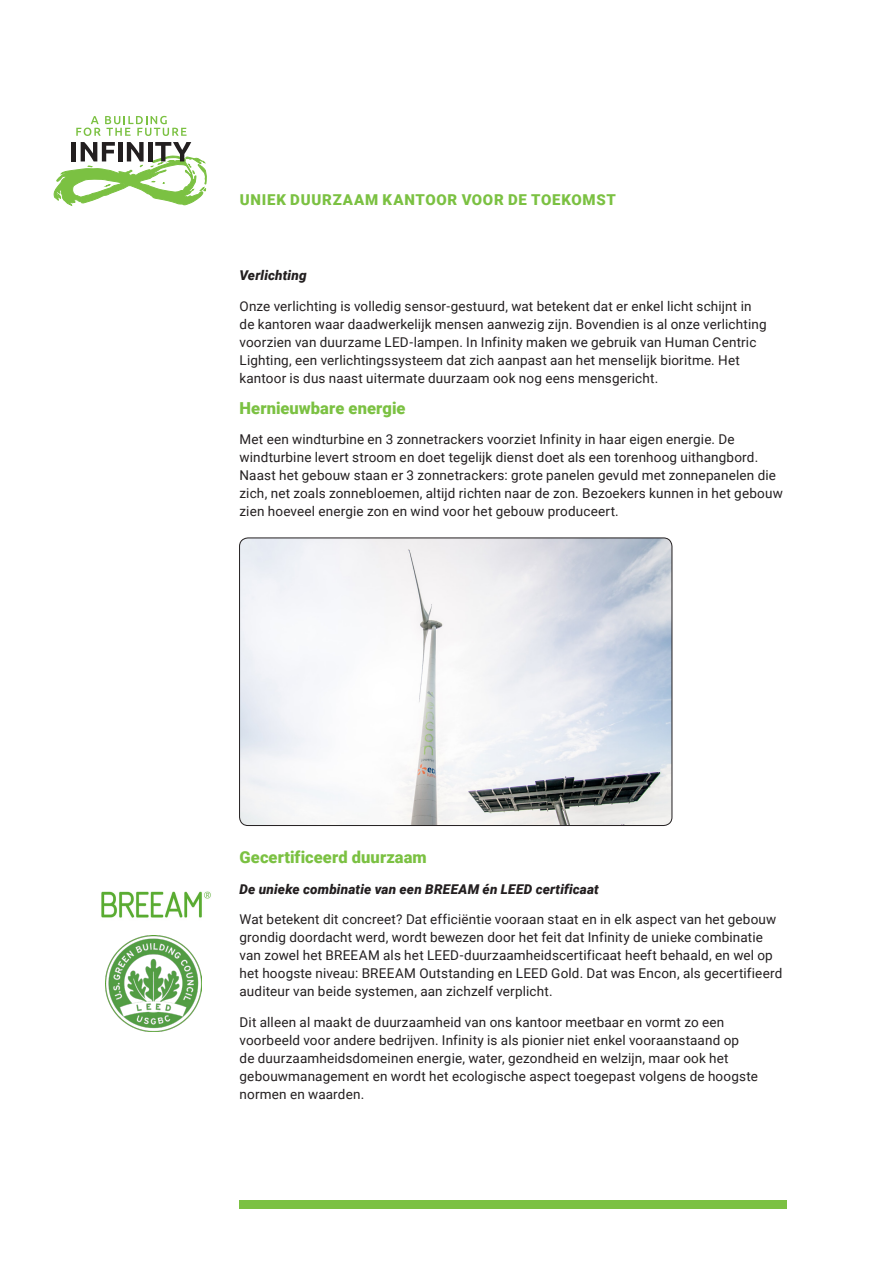
<style>
.page{position:relative;width:893px;height:1263px;background:#fff}
.page>*{position:absolute;margin:0;border:0;box-sizing:border-box;transform-origin:0 0}
.t1{font:900 16.5px "Roboto";letter-spacing:.005em;color:#7bc142}
.t2{font:900 15px "Roboto";letter-spacing:.05em;color:#7bc142}
.t3{font:13.5px/18px "Roboto";letter-spacing:.01em;color:#231f20}
.t4{font:italic 900 13.5px "Roboto";letter-spacing:.015em;color:#231f20}
</style>
<div class="page">
<svg style="left:76px;top:116px;width:111px;height:20px"></svg>
<svg style="left:54px;top:142px;width:153px;height:64px"></svg>
<img style="left:240px;top:538px;width:432px;height:287px">
<div style="left:239px;top:537px;width:433px;height:289px;border:1px solid #231f20;border-radius:9px"></div>
<div style="left:240px;top:1200px;width:547px;height:9px;background:#7bc142"></div>
<img style="left:101px;top:891px;width:110px;height:27px">
<img style="left:105px;top:935px;width:96px;height:96px">
<p class="t2" style="left:240px;top:190px;width:378px">UNIEK DUURZAAM KANTOOR VOOR DE TOEKOMST</p>
<p class="t4" style="left:240px;top:266px;width:69px">Verlichting</p>
<p class="t3" style="left:240px;top:297px;width:529px">Onze verlichting is volledig sensor-gestuurd, wat betekent dat er enkel licht schijnt in de kantoren waar daadwerkelijk mensen aanwezig zijn. Bovendien is al onze verlichting voorzien van duurzame LED-lampen. In Infinity maken we gebruik van Human Centric Lighting, een verlichtingssysteem dat zich aanpast aan het menselijk bioritme. Het kantoor is dus naast uitermate duurzaam ook nog eens mensgericht.</p>
<p class="t1" style="left:240px;top:396px;width:167px">Hernieuwbare energie</p>
<p class="t3" style="left:240px;top:430px;width:545px">Met een windturbine en 3 zonnetrackers voorziet Infinity in haar eigen energie. De windturbine levert stroom en doet tegelijk dienst doet als een torenhoog uithangbord.<br>Naast het gebouw staan er 3 zonnetrackers: grote panelen gevuld met zonnepanelen die zich, net zoals zonnebloemen, altijd richten naar de zon. Bezoekers kunnen in het gebouw zien hoeveel energie zon en wind voor het gebouw produceert.</p>
<p class="t1" style="left:240px;top:845px;width:189px">Gecertificeerd duurzaam</p>
<p class="t4" style="left:240px;top:879px;width:361px">De unieke combinatie van een BREEAM én LEED certificaat</p>
<p class="t3" style="left:240px;top:910px;width:544px">Wat betekent dit concreet? Dat efficiëntie vooraan staat en in elk aspect van het gebouw grondig doordacht werd, wordt bewezen door het feit dat Infinity de unieke combinatie van zowel het BREEAM als het LEED-duurzaamheidscertificaat heeft behaald, en wel op het hoogste niveau: BREEAM Outstanding en LEED Gold. Dat was Encon, als gecertifieerd auditeur van beide systemen, aan zichzelf verplicht.</p>
<p class="t3" style="left:240px;top:1013px;width:520px">Dit alleen al maakt de duurzaamheid van ons kantoor meetbaar en vormt zo een voorbeeld voor andere bedrijven. Infinity is als pionier niet enkel vooraanstaand op<br>de duurzaamheidsdomeinen energie, water, gezondheid en welzijn, maar ook het gebouwmanagement en wordt het ecologische aspect toegepast volgens de hoogste normen en waarden.</p>
</div>
